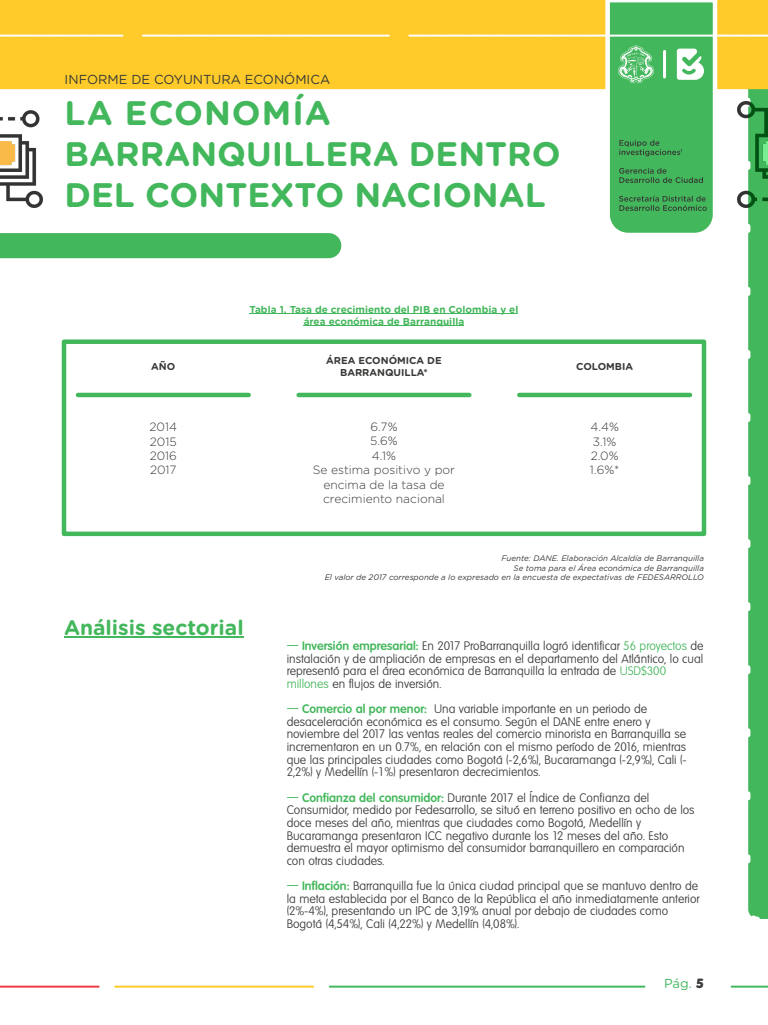
<style>
.page{position:relative;width:768px;height:1025px;background:#fff}
.page>*{position:absolute;margin:0;border:0;box-sizing:border-box;transform-origin:0 0}
.t1{font:700 34px/40.8px "Gotham Rounded";color:#43b75b}
.t2{font:700 21px "Gotham Rounded";color:#43b75b}
.t3{font:13px "Gotham Rounded";color:#373a36}
.t4{font:13px "Gotham Rounded";color:#43b75b}
.t5{font:300 12px/12.6px "Volkswagen Serial";color:#373a36}
.t6{font:300 12px/14.4px "Gotham Rounded";color:#373a36;text-align:justify}
.t7{font:700 10px/12px "Gotham Rounded";color:#43b75b;text-align:center}
.t8{font:700 10px/12px "Gotham Rounded";color:#373a36;text-align:center}
.t9{font:italic 8px/9.6px "Gotham Rounded";color:#373a36;text-align:right}
.s1{font-weight:400;color:#43b75b}
.s2{font-weight:700;color:#43b75b}
.s3{color:#43b75b}
.s4{font-family:"Volkswagen Serial";font-weight:800;color:#373a36}
</style>
<div class="page">
<svg style="left:746px;top:89px;width:22px;height:830px;background:#58bf6d"></svg>
<div style="left:0;top:0;width:768px;height:89px;background:#ffcb2b"></div>
<hr style="left:0;top:985px;width:99px;height:2px;background:#ec3c42">
<hr style="left:115px;top:985px;width:198px;height:2px;background:#ffcb2b">
<hr style="left:330px;top:985px;width:314px;height:2px;background:#43b75b">
<hr style="left:732px;top:985px;width:36px;height:2px;background:#43b75b">
<img style="left:0;top:35px;width:123px;height:2px">
<img style="left:142px;top:35px;width:248px;height:2px">
<img style="left:408px;top:35px;width:360px;height:2px">
<div style="left:0;top:233px;width:341px;height:25px;background:#43b75b"></div>
<img style="left:738px;top:102px;width:30px;height:106px">
<img style="left:0;top:110px;width:42px;height:98px">
<hr style="left:250px;top:313px;width:268px;height:1px;background:#43b75b">
<hr style="left:304px;top:325px;width:160px;height:1px;background:#43b75b">
<div style="left:78px;top:392px;width:171px;height:5px;background:#43b75b"></div>
<div style="left:299px;top:392px;width:170px;height:5px;background:#43b75b"></div>
<div style="left:519px;top:392px;width:171px;height:5px;background:#43b75b"></div>
<div style="left:62px;top:339px;width:644px;height:197px;border:4px solid #43b75b"></div>
<hr style="left:64px;top:636px;width:180px;height:1px;background:#43b75b">
<svg style="left:603px;top:0;width:117px;height:233px;background:#67c276"></svg>
<img style="left:619px;top:168px;width:47px;height:6px">
<img style="left:619px;top:177px;width:53px;height:6px">
<img style="left:619px;top:195px;width:40px;height:7px">
<img style="left:619px;top:205px;width:53px;height:6px">
<p class="t3" style="left:65px;top:74px;width:267px">INFORME DE COYUNTURA ECONÓMICA</p>
<h1 class="t1" style="left:65px;top:95px;width:498px">LA ECONOMÍA<br>BARRANQUILLERA DENTRO<br>DEL CONTEXTO NACIONAL</h1>
<p class="t8" style="left:151px;top:361px;width:26px">AÑO</p>
<p class="t7" style="left:250px;top:304px;width:270px">Tabla 1. Tasa de crecimiento del PIB en Colombia y el área económica de Barranquilla</p>
<p class="t8" style="left:326px;top:355px;width:117px">ÁREA ECONÓMICA DE<br>BARRANQUILLA*</p>
<p class="t8" style="left:576px;top:361px;width:58px">COLOMBIA</p>
<p class="t6" style="left:313px;top:420px;width:144px;text-align:center">6.7%<br>5.6%<br>4.1%<br>Se estima positivo y por encima de la tasa de crecimiento nacional</p>
<p class="t6" style="left:150px;top:420px;width:29px">2014<br>2015<br>2016<br>2017</p>
<p class="t6" style="left:590px;top:420px;width:31px;text-align:left">4.4%<br>3.1%<br>2.0%<br>1.6%*</p>
<h2 class="t2" style="left:64px;top:617px;width:181px">Análisis sectorial</h2>
<p class="t9" style="left:325px;top:554px;width:381px">Fuente: DANE. Elaboración Alcaldía de Barranquilla<br>Se toma para el Área económica de Barranquilla<br>El valor de 2017 corresponde a lo expresado en la encuesta de expectativas de FEDESARROLLO</p>
<p class="t5" style="left:287px;top:640px;width:419px"><span class="s1">—</span> <span class="s2">Inversión empresarial:</span> En 2017 ProBarranquilla logró identificar <span class="s3">56 proyectos</span> de instalación y de ampliación de empresas en el departamento del Atlántico, lo cual representó para el área económica de Barranquilla la entrada de <span class="s3">USD$300 millones</span> en flujos de inversión.</p>
<p class="t5" style="left:287px;top:703px;width:402px"><span class="s1">—</span> <span class="s2">Comercio al por menor:</span> Una variable importante en un periodo de desaceleración económica es el consumo. Según el DANE entre enero y noviembre del 2017 las ventas reales del comercio minorista en Barranquilla se incrementaron en un 0.7%, en relación con el mismo período de 2016, mientras que las principales ciudades como Bogotá (-2,6%), Bucaramanga (-2,9%), Cali (- 2,2%) y Medellín (-1%) presentaron decrecimientos.</p>
<p class="t5" style="left:287px;top:791px;width:409px"><span class="s1">—</span> <span class="s2">Confianza del consumidor:</span> Durante 2017 el Índice de Confianza del Consumidor, medido por Fedesarrollo, se situó en terreno positivo en ocho de los doce meses del año, mientras que ciudades como Bogotá, Medellín y Bucaramanga presentaron ICC negativo durante los 12 meses del año. Esto demuestra el mayor optimismo del consumidor barranquillero en comparación con otras ciudades.</p>
<p class="t5" style="left:287px;top:880px;width:414px"><span class="s1">—</span> <span class="s2">Inflación:</span> Barranquilla fue la única ciudad principal que se mantuvo dentro de la meta establecida por el Banco de la República el año inmediatamente anterior (2%-4%), presentando un IPC de 3,19% anual por debajo de ciudades como Bogotá (4,54%), Cali (4,22%) y Medellín (4,08%).</p>
<p class="t4" style="left:664px;top:977px;width:41px">Pág. <span class="s4">5</span></p>
</div>
